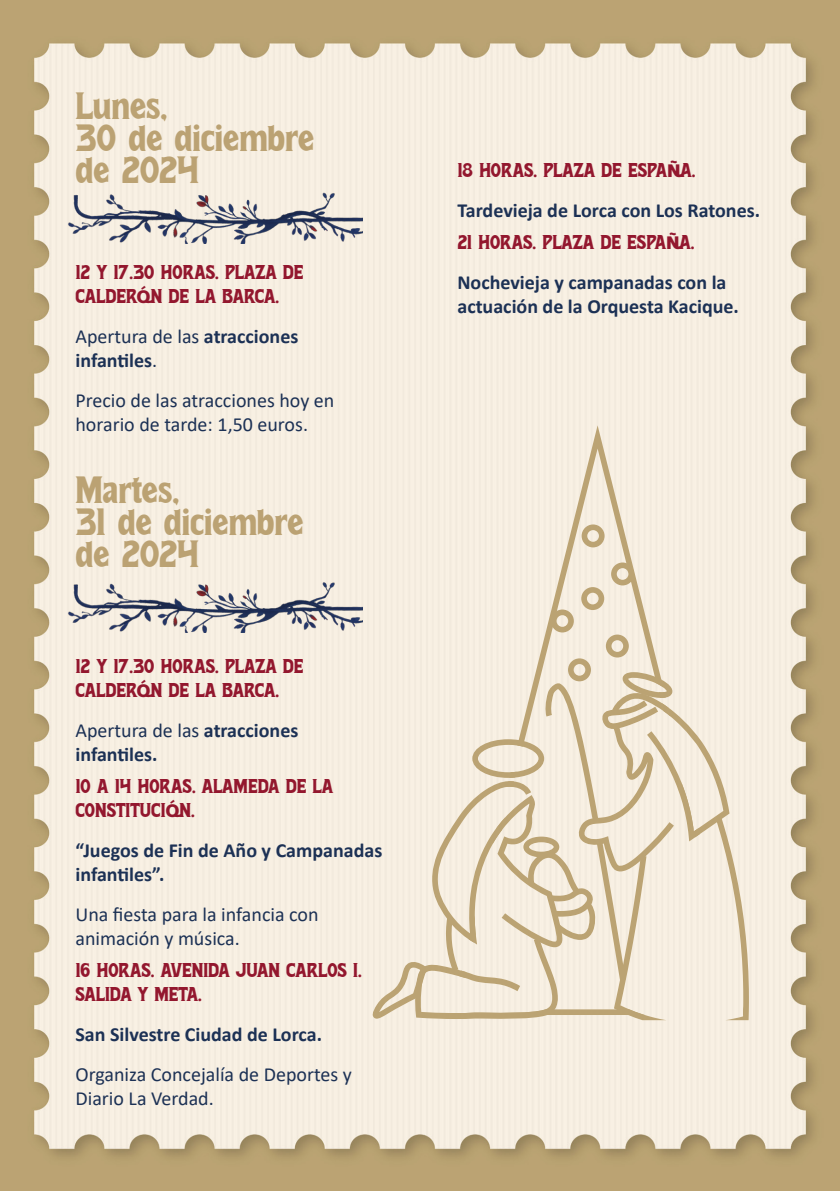
<style>
.page{position:relative;width:840px;height:1191px;background:#fff}
.page>*{position:absolute;margin:0;border:0;box-sizing:border-box;transform-origin:0 0}
.t1{font:38px/32px "Family Christmas";color:#bba273}
.t2{font:700 20px/24px "Calibri";color:#1c3155}
.t3{font:20px/24px "Family Christmas";color:#93172e}
.t4{font:20px/24px "Calibri";color:#1c3155}
.s1{font-family:"Amio";font-weight:700}
.s2{font-weight:400}
</style>
<div class="page">
<img style="left:0;top:0;width:839px;height:1191px">
<img style="left:51px;top:514px;width:311px;height:119px">
<img style="left:51px;top:125px;width:311px;height:118px">
<div style="left:449px;top:425px;width:296px;height:137px;background:#f7efe2"></div>
<svg style="left:581px;top:524px;width:23px;height:23px"></svg>
<svg style="left:372px;top:562px;width:376px;height:458px;background:#eee4d2"></svg>
<h1 class="t1" style="left:75px;top:91px;width:240px">Lunes,<br>30 de diciembre de 2024</h1>
<p class="t3" style="left:75px;top:261px;width:229px">12 Y 17.30 HORAS. PLAZA DE<br>CALDER<span class="s1">Ó</span>N DE LA BARCA.</p>
<p class="t2" style="left:75px;top:324px;width:224px"><span class="s2">Apertura de las</span> atracciones infantiles<span class="s2">.</span></p>
<p class="t4" style="left:75px;top:388px;width:260px">Precio de las atracciones hoy en horario de tarde: 1,50 euros.</p>
<h1 class="t1" style="left:75px;top:475px;width:229px">Martes,<br>31 de diciembre de 2024</h1>
<p class="t3" style="left:75px;top:655px;width:229px">12 Y 17.30 HORAS. PLAZA DE<br>CALDER<span class="s1">Ó</span>N DE LA BARCA.</p>
<p class="t2" style="left:75px;top:718px;width:224px"><span class="s2">Apertura de las</span> atracciones infantiles.</p>
<p class="t3" style="left:75px;top:775px;width:259px">10 A 14 HORAS. ALAMEDA DE LA<br>CONSTITUCI<span class="s1">Ó</span>N.</p>
<p class="t2" style="left:75px;top:838px;width:308px">“Juegos de Fin de Año y Campanadas infantiles”.</p>
<p class="t4" style="left:75px;top:902px;width:244px">Una fiesta para la infancia con animación y música.</p>
<p class="t3" style="left:75px;top:959px;width:287px">16 HORAS. AVENIDA JUAN CARLOS I.<br>SALIDA Y META.</p>
<p class="t2" style="left:75px;top:1022px;width:248px">San Silvestre Ciudad de Lorca.</p>
<p class="t4" style="left:75px;top:1062px;width:278px">Organiza Concejalía de Deportes y<br>Diario La Verdad.</p>
<p class="t3" style="left:457px;top:159px;width:239px">18 HORAS. PLAZA DE ESPA<span class="s1">Ñ</span>A.</p>
<p class="t2" style="left:457px;top:198px;width:304px">Tardevieja de Lorca con Los Ratones.</p>
<p class="t3" style="left:457px;top:231px;width:238px">21 HORAS. PLAZA DE ESPA<span class="s1">Ñ</span>A.</p>
<p class="t2" style="left:457px;top:270px;width:283px">Nochevieja y campanadas con la actuación de la Orquesta Kacique.</p>
</div>
